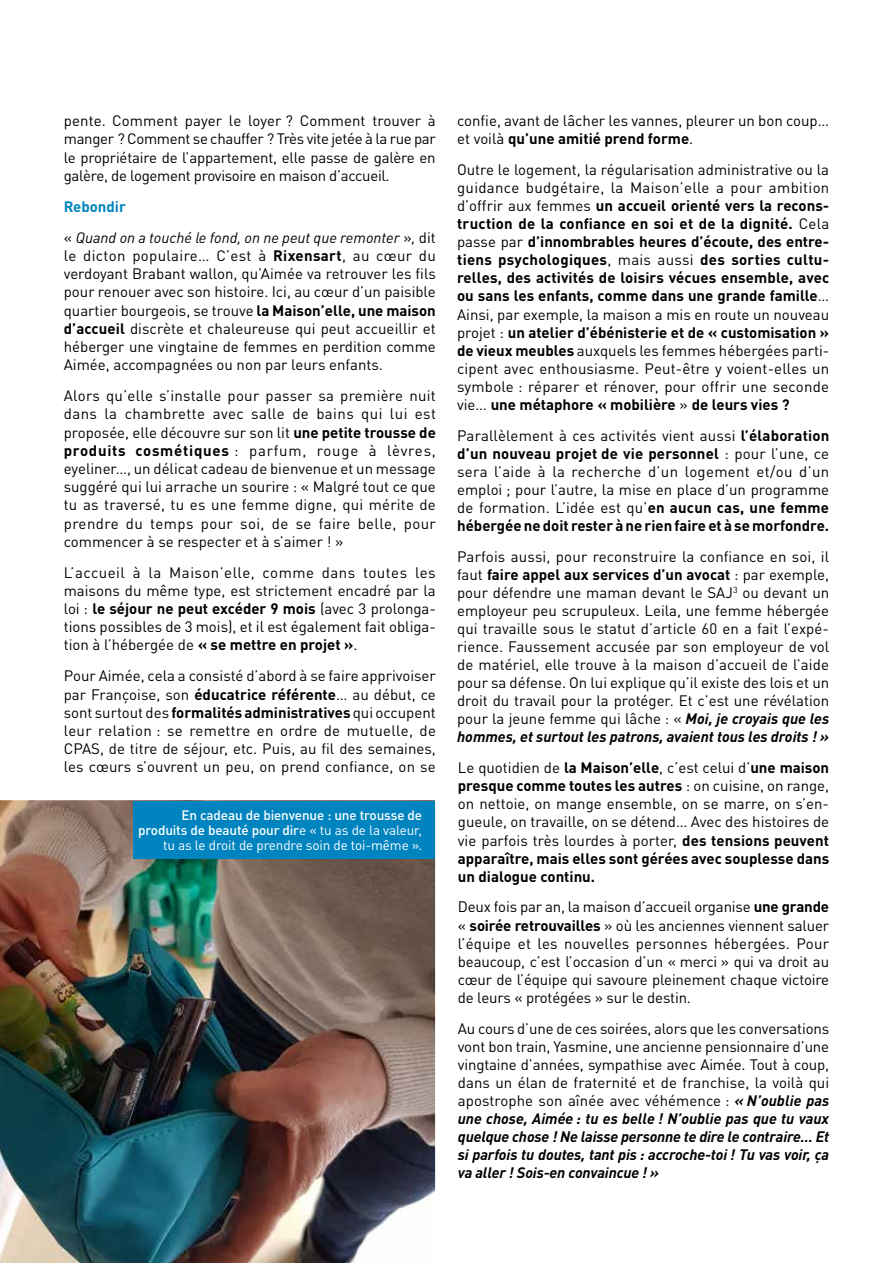
<style>
.page{position:relative;width:893px;height:1263px;background:#fff}
.page>*{position:absolute;margin:0;border:0;box-sizing:border-box;transform-origin:0 0}
.t1{font:15px/18px "DIN Pro";color:#000;text-align:justify}
.t2{font:700 15px/18px "DIN Pro";color:#000;text-align:justify}
.t3{font:italic 15px/30.9px "DIN Pro";color:#000}
.t4{font:500 13.5px/15px "DIN Pro";letter-spacing:-.01em;color:#fff;text-align:right}
.s1{font-weight:700;font-style:normal;color:#0084c0}
.s2{font-style:normal}
.s3{font-weight:700}
.s4{font-weight:400}
.s5{font-weight:700;font-style:italic}
</style>
<div class="page">
<img style="left:0;top:800px;width:436px;height:463px">
<div style="left:133px;top:801px;width:302px;height:57px;background:#0084c0"></div>
<p class="t1" style="left:64px;top:110px;width:374px">pente. Comment payer le loyer ? Comment trouver à manger ? Comment se chauffer ? Très vite jetée à la rue par le propriétaire de l’appartement, elle passe de galère en galère, de logement provisoire en maison d’accueil.</p>
<p class="t3" style="left:64px;top:189px;width:374px"><span class="s1">Rebondir<br></span><span class="s2">«</span> Quand on a touché le fond, on ne peut que remonter <span class="s2">»</span>, <span class="s2">dit</span></p>
<p class="t1" style="left:64px;top:245px;width:374px">le dicton populaire… C’est à <span class="s3">Rixensart</span>, au cœur du verdoyant Brabant wallon, qu’Aimée va retrouver les fils pour renouer avec son histoire. Ici, au cœur d’un paisible quartier bourgeois, se trouve <span class="s3">la Maison’elle, une maison d’accueil</span> discrète et chaleureuse qui peut accueillir et héberger une vingtaine de femmes en perdition comme Aimée, accompagnées ou non par leurs enfants.</p>
<p class="t1" style="left:64px;top:385px;width:374px">Alors qu’elle s’installe pour passer sa première nuit dans la chambrette avec salle de bains qui lui est proposée, elle découvre sur son lit <span class="s3">une petite trousse de produits cosmétiques</span> : parfum, rouge à lèvres, eyeliner…, un délicat cadeau de bienvenue et un message suggéré qui lui arrache un sourire : « Malgré tout ce que tu as traversé, tu es une femme digne, qui mérite de prendre du temps pour soi, de se faire belle, pour commencer à se respecter et à s’aimer ! »</p>
<p class="t1" style="left:64px;top:562px;width:374px">L’accueil à la Maison’elle, comme dans toutes les maisons du même type, est strictement encadré par la loi : <span class="s3">le séjour ne peut excéder 9 mois</span> (avec 3 prolonga&shy;tions possibles de 3 mois), et il est également fait obliga&shy;tion à l’hébergée de <span class="s3">« se mettre en projet »</span>.</p>
<p class="t1" style="left:64px;top:665px;width:374px">Pour Aimée, cela a consisté d’abord à se faire apprivoiser par Françoise, son <span class="s3">éducatrice référente</span>… au début, ce sont surtout des <span class="s3">formalités administratives</span> qui occupent leur relation : se remettre en ordre de mutuelle, de CPAS, de titre de séjour, etc. Puis, au fil des semaines, les cœurs s’ouvrent un peu, on prend confiance, on se</p>
<p class="t4" style="left:138px;top:806px;width:286px">En cadeau de bienvenue : une trousse de produits de beauté pour dir<span class="s4">e « tu as de la valeur, tu as le droit de prendre soin de toi-même ».</span></p>
<p class="t1" style="left:457px;top:110px;width:374px">confie, avant de lâcher les vannes, pleurer un bon coup… et voilà <span class="s3">qu’une amitié prend forme</span>.</p>
<p class="t2" style="left:457px;top:159px;width:374px"><span class="s4">Outre le logement, la régularisation administrative ou la guidance budgétaire, la Maison’elle a pour ambition d’offrir aux femmes</span> un accueil orienté vers la recons&shy;truction de la confiance en soi et de la dignité. <span class="s4">Cela passe par</span> d’innombrables heures d’écoute, des entre&shy;tiens psychologiques<span class="s4">, mais aussi</span> des sorties cultu&shy;relles, des activités de loisirs vécues ensemble, avec ou sans les enfants, comme dans une grande famille<span class="s4">… Ainsi, par exemple, la maison a mis en route un nouveau projet :</span> un atelier d’ébénisterie et de « customisation » de vieux meubles <span class="s4">auxquels les femmes hébergées parti&shy;cipent avec enthousiasme. Peut-être y voient-elles un symbole : réparer et rénover, pour offrir une seconde vie…</span> une métaphore « mobilière <span class="s4">»</span> de leurs vies ?</p>
<p class="t1" style="left:457px;top:425px;width:374px">Parallèlement à ces activités vient aussi <span class="s3">l’élaboration d’un nouveau projet de vie personnel</span> : pour l’une, ce sera l’aide à la recherche d’un logement et/ou d’un emploi ; pour l’autre, la mise en place d’un programme de formation. L’idée est qu’<span class="s3">en aucun cas, une femme hébergée ne doit rester à ne rien faire et à se morfondre.</span></p>
<p class="t1" style="left:457px;top:546px;width:374px">Parfois aussi, pour reconstruire la confiance en soi, il faut <span class="s3">faire appel aux services d’un avocat</span> : par exemple, pour défendre une maman devant le SAJ<sup>3</sup> ou devant un employeur peu scrupuleux. Leila, une femme hébergée qui travaille sous le statut d’article 60 en a fait l’expé&shy;rience. Faussement accusée par son employeur de vol de matériel, elle trouve à la maison d’accueil de l’aide pour sa défense. On lui explique qu’il existe des lois et un droit du travail pour la protéger. Et c’est une révélation pour la jeune femme qui lâche : « <span class="s5">Moi, je croyais que les hommes, et surtout les patrons, avaient tous les droits ! »</span></p>
<p class="t1" style="left:458px;top:757px;width:373px">Le quotidien de <span class="s3">la Maison’elle</span>, c’est celui d’<span class="s3">une maison presque comme toutes les autres</span> : on cuisine, on range, on nettoie, on mange ensemble, on se marre, on s’en&shy;gueule, on travaille, on se détend… Avec des histoires de vie parfois très lourdes à porter, <span class="s3">des tensions peuvent apparaître, mais elles sont gérées avec souplesse dans un dialogue continu.</span></p>
<p class="t1" style="left:458px;top:896px;width:373px">Deux fois par an, la maison d’accueil organise <span class="s3">une grande </span>« <span class="s3">soirée retrouvailles</span> » où les anciennes viennent saluer l’équipe et les nouvelles personnes hébergées. Pour beaucoup, c’est l’occasion d’un « merci » qui va droit au cœur de l’équipe qui savoure pleinement chaque victoire de leurs « protégées » sur le destin.</p>
<p class="t1" style="left:458px;top:1018px;width:373px">Au cours d’une de ces soirées, alors que les conversations vont bon train, Yasmine, une ancienne pensionnaire d’une vingtaine d’années, sympathise avec Aimée. Tout à coup, dans un élan de fraternité et de franchise, la voilà qui apostrophe son aînée avec véhémence : <span class="s5">« N’oublie pas une chose, Aimée : tu es belle ! N’oublie pas que tu vaux quelque chose ! Ne laisse personne te dire le contraire… Et si parfois tu doutes, tant pis : accroche-toi ! Tu vas voir, ça va aller ! Sois-en convaincue ! »</span></p>
</div>
